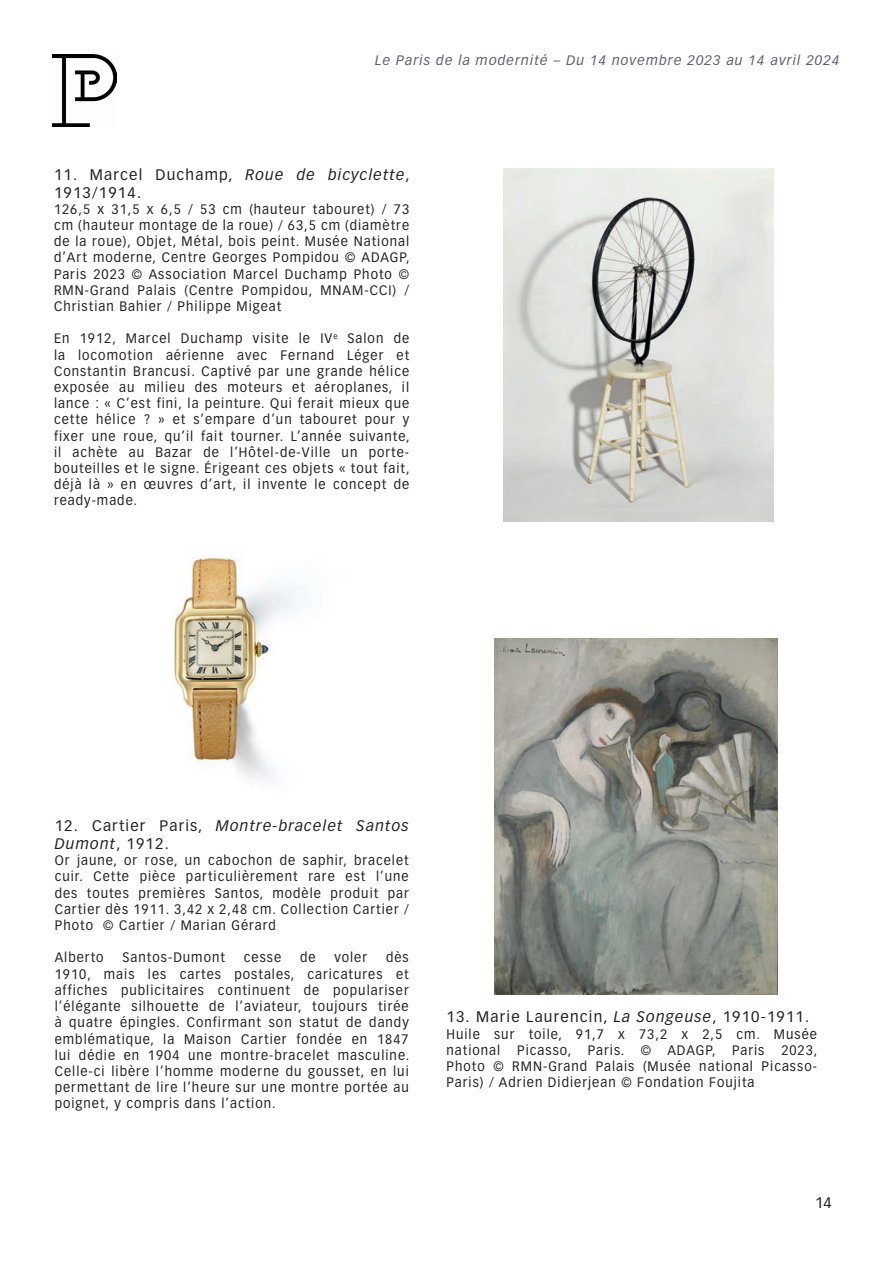
<style>
.page{position:relative;width:893px;height:1263px;background:#fff}
.page>*{position:absolute;margin:0;border:0;box-sizing:border-box;transform-origin:0 0}
.t1{font:15px/18px "Vectora LT Std";letter-spacing:.08em;color:#231f20}
.t2{font:italic 15px/18px "Vectora LT Std";letter-spacing:.08em;color:#231f20}
.t3{font:13.5px/16.2px "Vectora LT Std";letter-spacing:.08em;color:#231f20;text-align:justify;scale:.95 1}
.t4{font:italic 13.5px "Vectora LT Std";letter-spacing:.08em;color:#5b5f66}
.s1{font-style:italic}
.s2{font-style:normal}
</style>
<div class="page">
<img style="left:503px;top:168px;width:270px;height:354px">
<img style="left:173px;top:556px;width:122px;height:226px">
<img style="left:495px;top:638px;width:282px;height:357px">
<img style="left:53px;top:54px;width:64px;height:72px">
<p class="t4" style="left:375px;top:52px;width:466px">Le Paris de la modernité – Du 14 novembre 2023 au 14 avril 2024</p>
<p class="t1" style="left:54px;top:165px;width:357px">11. Marcel Duchamp, <span class="s1">Roue de bicyclette</span>,<br>1913/1914.</p>
<p class="t3" style="left:54px;top:201px;width:376px">126,5 x 31,5 x 6,5 / 53 cm (hauteur tabouret) / 73 cm (hauteur montage de la roue) / 63,5 cm (diamètre de la roue), Objet, Métal, bois peint. Musée National d’Art moderne, Centre Georges Pompidou © ADAGP, Paris 2023 © Association Marcel Duchamp Photo © RMN-Grand Palais (Centre Pompidou, MNAM-CCI) / Christian Bahier / Philippe Migeat</p>
<p class="t3" style="left:54px;top:331px;width:376px">En 1912, Marcel Duchamp visite le IV<sup>e</sup> Salon de la locomotion aérienne avec Fernand Léger et Constantin Brancusi. Captivé par une grande hélice exposée au milieu des moteurs et aéroplanes, il lance : « C’est fini, la peinture. Qui ferait mieux que cette hélice ? » et s’empare d’un tabouret pour y fixer une roue, qu’il fait tourner. L’année suivante, il achète au Bazar de l’Hôtel-de-Ville un porte&shy;bouteilles et le signe. Érigeant ces objets « tout fait, déjà là » en œuvres d’art, il invente le concept de ready-made.</p>
<p class="t2" style="left:55px;top:817px;width:356px"><span class="s2">12. Cartier Paris,</span> Montre-bracelet Santos<br>Dumont<span class="s2">, 1912.</span></p>
<p class="t3" style="left:55px;top:852px;width:374px">Or jaune, or rose, un cabochon de saphir, bracelet cuir. Cette pièce particulièrement rare est l’une des toutes premières Santos, modèle produit par Cartier dès 1911. 3,42 x 2,48 cm. Collection Cartier / Photo © Cartier / Marian Gérard</p>
<p class="t3" style="left:55px;top:950px;width:53px">Alberto</p>
<p class="t3" style="left:122px;top:950px;width:109px">Santos-Dumont</p>
<p class="t3" style="left:244px;top:950px;width:41px">cesse</p>
<p class="t3" style="left:300px;top:950px;width:18px">de</p>
<p class="t3" style="left:334px;top:950px;width:36px">voler</p>
<p class="t3" style="left:55px;top:950px;width:375px;text-indent:331px">dès 1910, mais les cartes postales, caricatures et affiches publicitaires continuent de populariser l’élégante silhouette de l’aviateur, toujours tirée à quatre épingles. Confirmant son statut de dandy emblématique, la Maison Cartier fondée en 1847 lui dédie en 1904 une montre-bracelet masculine.<br>Celle-ci libère l’homme moderne du gousset, en lui permettant de lire l’heure sur une montre portée au poignet, y compris dans l’action.</p>
<p class="t1" style="left:446px;top:1008px;width:364px">13. Marie Laurencin, <span class="s1">La Songeuse</span>, 1910-1911.</p>
<p class="t3" style="left:446px;top:1026px;width:392px">Huile sur toile, 91,7 x 73,2 x 2,5 cm. Musée national</p>
<p class="t3" style="left:517px;top:1042px;width:262px">Picasso, Paris. © ADAGP, Paris</p>
<p class="t3" style="left:446px;top:1042px;width:392px;text-indent:335px">2023, Photo © RMN-Grand Palais (Musée national Picasso-Paris) / Adrien Didierjean © Fondation Foujita</p>
<p class="t1" style="left:815px;top:1194px;width:18px">14</p>
</div>
